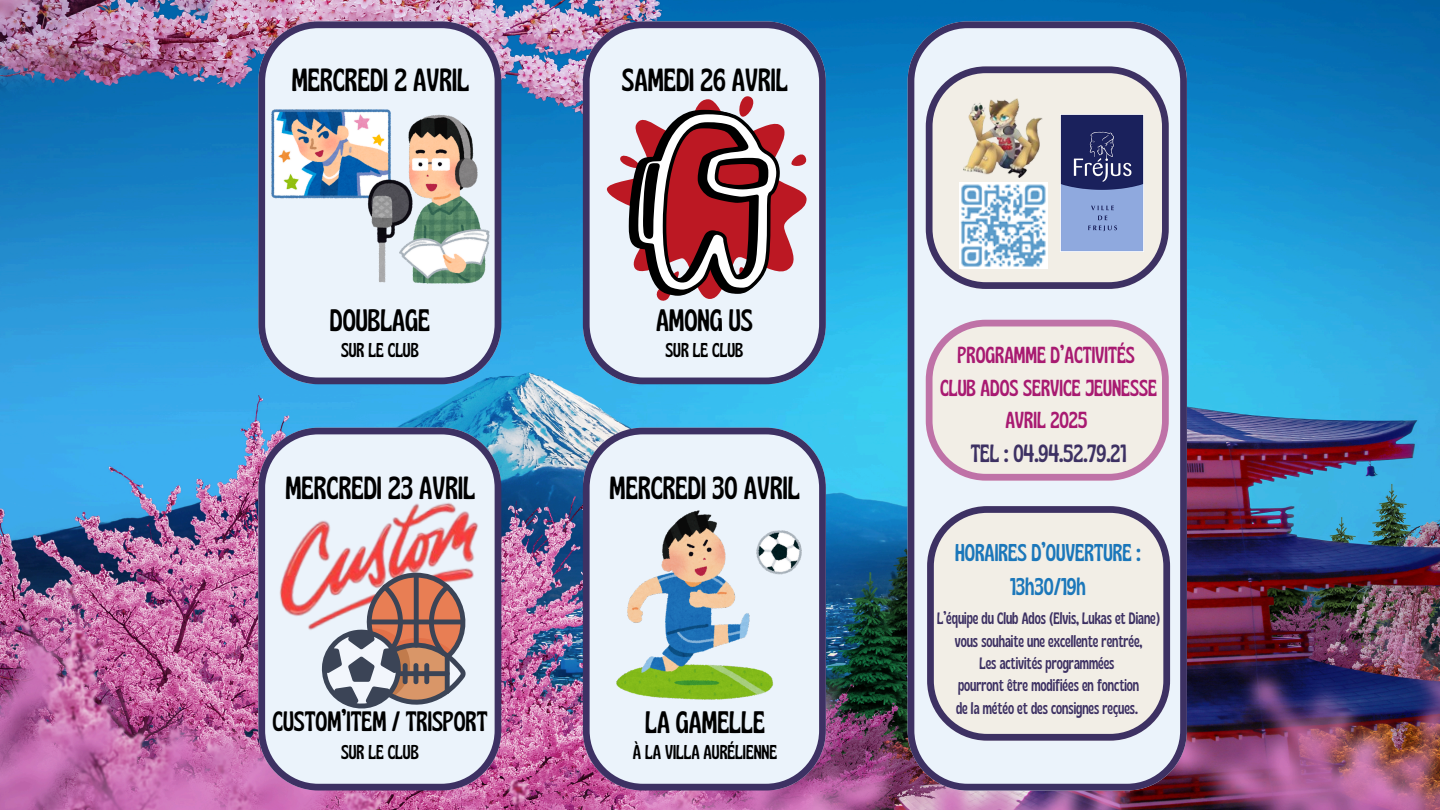
<style>
.page{position:relative;width:1440px;height:810px;background:#fff}
.page>*{position:absolute;margin:0;border:0;box-sizing:border-box;transform-origin:0 0}
.t1{font:condensed 32px "Gliker";color:#000}
.t2{font:condensed 31px "Gliker";color:#000}
.t3{font:condensed 28px "Gliker";color:#000}
.t4{font:condensed 24.9px "Gliker";color:#3d3163}
.t5{font:condensed 24.2px/33.8px "Gliker";color:#1b77ba;text-align:center}
.t6{font:condensed 23.1px/32.2px "Gliker";color:#a81a71;text-align:center}
.t7{font:condensed 20px "Gliker";color:#000}
.t8{font:condensed 16.4px "Gliker";color:#3d3163}
</style>
<div class="page">
<img style="left:0;top:0;width:1440px;height:810px">
<svg style="left:583px;top:428px;width:243px;height:363px;background:#ced2e2"></svg>
<svg style="left:258px;top:21px;width:243px;height:363px;background:#cad1e1"></svg>
<svg style="left:583px;top:21px;width:243px;height:363px;background:#c4cedf"></svg>
<svg style="left:258px;top:428px;width:243px;height:363px;background:#c9cbde"></svg>
<svg style="left:908px;top:21px;width:279px;height:770px;background:#bcc0d4"></svg>
<svg style="left:926px;top:66px;width:243px;height:223px;background:#cecacf"></svg>
<svg style="left:926px;top:320px;width:243px;height:161px;background:#ebe1e0"></svg>
<svg style="left:927px;top:506px;width:243px;height:235px;background:#dfdbda"></svg>
<img style="left:964px;top:98px;width:79px;height:80px">
<img style="left:959px;top:183px;width:89px;height:85px">
<img style="left:1060px;top:115px;width:84px;height:136px">
<svg style="left:607px;top:93px;width:203px;height:208px;background:#b1848a"></svg>
<img style="left:616px;top:510px;width:185px;height:189px">
<img style="left:242px;top:468px;width:259px;height:175px">
<svg style="left:320px;top:572px;width:162px;height:150px;background:#b9a1a0"></svg>
<img style="left:272px;top:110px;width:217px;height:173px">
<h5 class="t1" style="left:292px;top:60px;width:179px">MERCREDI 2 AVRIL</h5>
<p class="t2" style="left:330px;top:301px;width:102px">DOUBLAGE</p>
<p class="t7" style="left:341px;top:338px;width:79px">SUR LE CLUB</p>
<h1 class="t1" style="left:622px;top:60px;width:168px">SAMEDI 26 AVRIL</h1>
<h1 class="t2" style="left:656px;top:301px;width:98px">AMONG US</h1>
<p class="t7" style="left:665px;top:338px;width:79px">SUR LE CLUB</p>
<p class="t1" style="left:285px;top:468px;width:191px">MERCREDI 23 AVRIL</p>
<p class="t1" style="left:610px;top:468px;width:192px">MERCREDI 30 AVRIL</p>
<h5 class="t3" style="left:272px;top:703px;width:217px">CUSTOM’ITEM / TRISPORT</h5>
<h1 class="t7" style="left:341px;top:740px;width:79px">SUR LE CLUB</h1>
<h1 class="t2" style="left:645px;top:703px;width:121px">LA GAMELLE</h1>
<h1 class="t7" style="left:633px;top:740px;width:146px">À LA VILLA AURÉLIENNE</h1>
<h1 class="t6" style="left:940px;top:339px;width:219px">PROGRAMME D’ACTIVITÉS<br>CLUB ADOS SERVICE JEUNESSE<br>AVRIL 2025</h1>
<h1 class="t4" style="left:971px;top:438px;width:157px">TEL : 04.94.52.79.21</h1>
<h5 class="t5" style="left:955px;top:535px;width:187px">HORAIRES D’OUVERTURE :<br>13h30/19h</h5>
<p class="t8" style="left:937px;top:608px;width:225px">L’équipe du Club Ados (Elvis, Lukas et Diane)</p>
<p class="t8" style="left:955px;top:631px;width:189px">vous souhaite une excellente rentrée,</p>
<h1 class="t8" style="left:980px;top:653px;width:136px">Les activités programmées</h1>
<h2 class="t8" style="left:958px;top:675px;width:183px">pourront être modifiées en fonction</h2>
<h5 class="t8" style="left:956px;top:698px;width:183px">de la météo et des consignes reçues.</h5>
</div>
